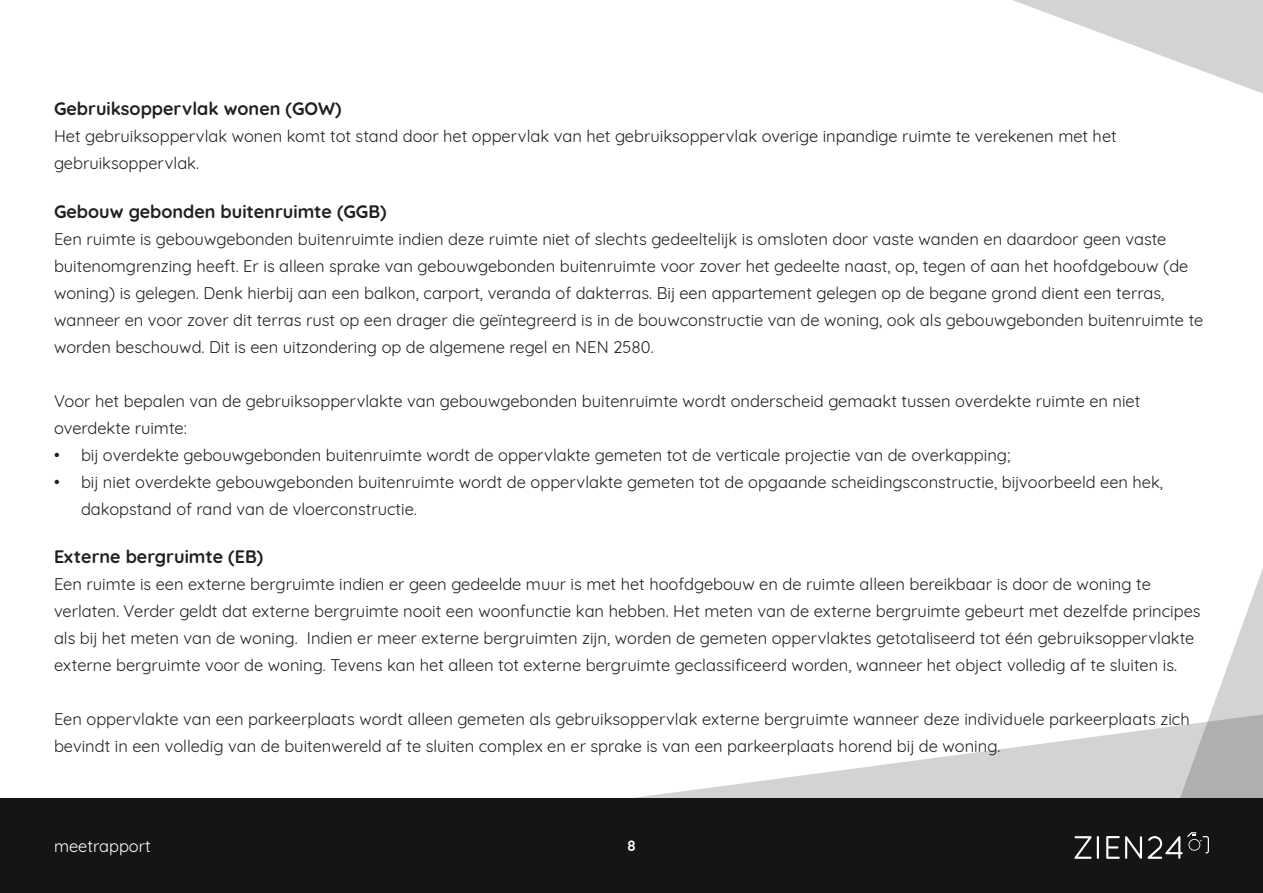
<style>
.page{position:relative;width:1263px;height:893px;background:#fff}
.page>*{position:absolute;margin:0;border:0;box-sizing:border-box;transform-origin:0 0}
.Tussenkop{font:700 18px "Quicksand";color:#231f20}
.t1{font:16.5px/27px "Quicksand";color:#231f20}
.t2{font:16.5px "Quicksand";color:#fff}
.t3{font:700 15px "Quicksand";color:#fff}
</style>
<div class="page">
<div style="left:0;top:798px;width:1263px;height:95px;background:#151515"></div>
<svg style="left:1074px;top:836px;width:18px;height:23px"></svg>
<hr style="left:1097px;top:836px;width:2px;height:23px;background:#fff">
<svg style="left:1106px;top:832px;width:103px;height:27px"></svg>
<svg style="left:634px;top:725px;width:546px;height:73px"></svg>
<svg style="left:1180px;top:568px;width:83px;height:230px"></svg>
<svg style="left:1013px;top:0;width:250px;height:94px"></svg>
<p class="Tussenkop" style="left:54px;top:94px;width:289px">Gebruiksoppervlak wonen (GOW)</p>
<p class="t1" style="left:54px;top:121px;width:1064px">Het gebruiksoppervlak wonen komt tot stand door het oppervlak van het gebruiksoppervlak overige inpandige ruimte te verekenen met het</p>
<p class="t1" style="left:54px;top:148px;width:147px">gebruiksoppervlak.</p>
<p class="Tussenkop" style="left:54px;top:197px;width:334px">Gebouw gebonden buitenruimte (GGB)</p>
<p class="t1" style="left:54px;top:224px;width:1151px">Een ruimte is gebouwgebonden buitenruimte indien deze ruimte niet of slechts gedeeltelijk is omsloten door vaste wanden en daardoor geen vaste buitenomgrenzing heeft. Er is alleen sprake van gebouwgebonden buitenruimte voor zover het gedeelte naast, op, tegen of aan het hoofdgebouw (de woning) is gelegen. Denk hierbij aan een balkon, carport, veranda of dakterras. Bij een appartement gelegen op de begane grond dient een terras, wanneer en voor zover dit terras rust op een drager die geïntegreerd is in de bouwconstructie van de woning, ook als gebouwgebonden buitenruimte te worden beschouwd. Dit is een uitzondering op de algemene regel en NEN 2580.</p>
<p class="t1" style="left:54px;top:386px;width:1088px">Voor het bepalen van de gebruiksoppervlakte van gebouwgebonden buitenruimte wordt onderscheid gemaakt tussen overdekte ruimte en niet overdekte ruimte:</p>
<p class="t1" style="left:54px;top:440px;width:958px">• bij overdekte gebouwgebonden buitenruimte wordt de oppervlakte gemeten tot de verticale projectie van de overkapping;</p>
<p class="t1" style="left:81px;top:467px;width:1084px;text-indent:-27px">• bij niet overdekte gebouwgebonden buitenruimte wordt de oppervlakte gemeten tot de opgaande scheidingsconstructie, bijvoorbeeld een hek, dakopstand of rand van de vloerconstructie.</p>
<p class="Tussenkop" style="left:54px;top:542px;width:211px">Externe bergruimte (EB)</p>
<p class="t1" style="left:54px;top:569px;width:1148px">Een ruimte is een externe bergruimte indien er geen gedeelde muur is met het hoofdgebouw en de ruimte alleen bereikbaar is door de woning te verlaten. Verder geldt dat externe bergruimte nooit een woonfunctie kan hebben. Het meten van de externe bergruimte gebeurt met dezelfde principes als bij het meten van de woning. Indien er meer externe bergruimten zijn, worden de gemeten oppervlaktes getotaliseerd tot één gebruiksoppervlakte externe bergruimte voor de woning. Tevens kan het alleen tot externe bergruimte geclassificeerd worden, wanneer het object volledig af te sluiten is.</p>
<p class="t1" style="left:54px;top:704px;width:1137px">Een oppervlakte van een parkeerplaats wordt alleen gemeten als gebruiksoppervlak externe bergruimte wanneer deze individuele parkeerplaats zich bevindt in een volledig van de buitenwereld af te sluiten complex en er sprake is van een parkeerplaats horend bij de woning.</p>
<p class="t2" style="left:54px;top:833px;width:98px">meetrapport</p>
<p class="t3" style="left:627px;top:833px;width:10px">8</p>
</div>
